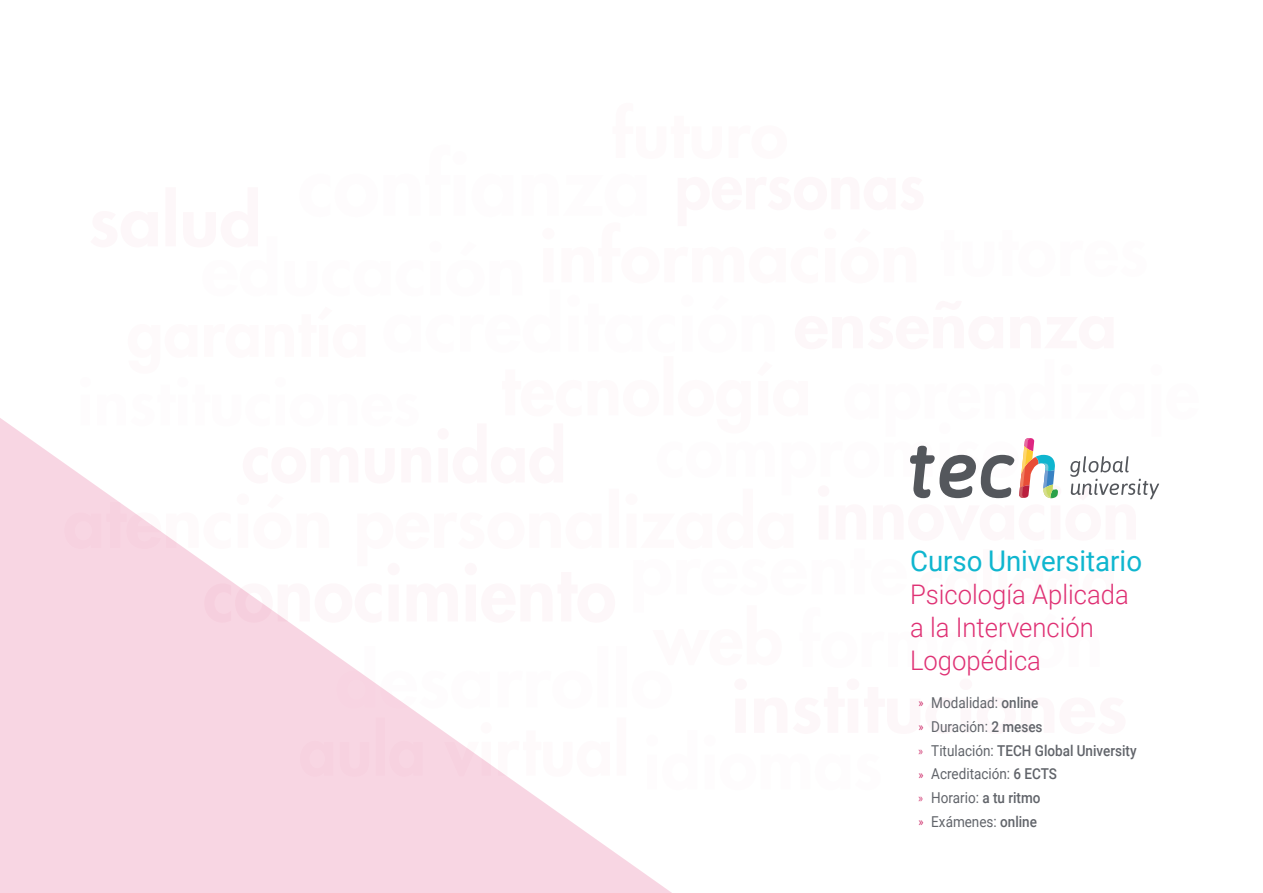
<style>
.page{position:relative;width:1263px;height:893px;background:#fff}
.page>*{position:absolute;margin:0;border:0;box-sizing:border-box;transform-origin:0 0}
.t1{font:28.5px "Roboto";color:#0fb6cf}
.t2{font:300 27px/33px "Roboto";color:#df3174;scale:.95 1}
.t3{font:15px/23.7px "Roboto";color:#61646a;scale:.9 1}
.s1{font-size:12px;color:#ce2e6b}
.s2{font-weight:500}
.s3{font-family:"Myriad Pro";font-size:12px;color:#ce2e6b}
</style>
<div class="page">
<svg style="left:0;top:418px;width:672px;height:475px;background:#f8d9e5"></svg>
<svg style="left:64px;top:418px;width:1095px;height:372px"></svg>
<h1 class="t1" style="left:910px;top:541px;width:234px">Curso Universitario</h1>
<h2 class="t2" style="left:910px;top:577px;width:232px">Psicología Aplicada a la Intervención<br>Logopédica</h2>
<p class="t3" style="left:918px;top:690px;width:244px"><span class="s1">»</span> Modalidad: <span class="s2">online<br></span><span class="s1">»</span> Duración: <span class="s2">2 meses<br></span><span class="s3">»</span> Titulación: <span class="s2">TECH Global University </span><span class="s1">»</span> Acreditación: <span class="s2">6 ECTS<br></span><span class="s3">»</span> Horario: <span class="s2">a tu ritmo<br></span><span class="s1">»</span> Exámenes: <span class="s2">online</span></p>
</div>
